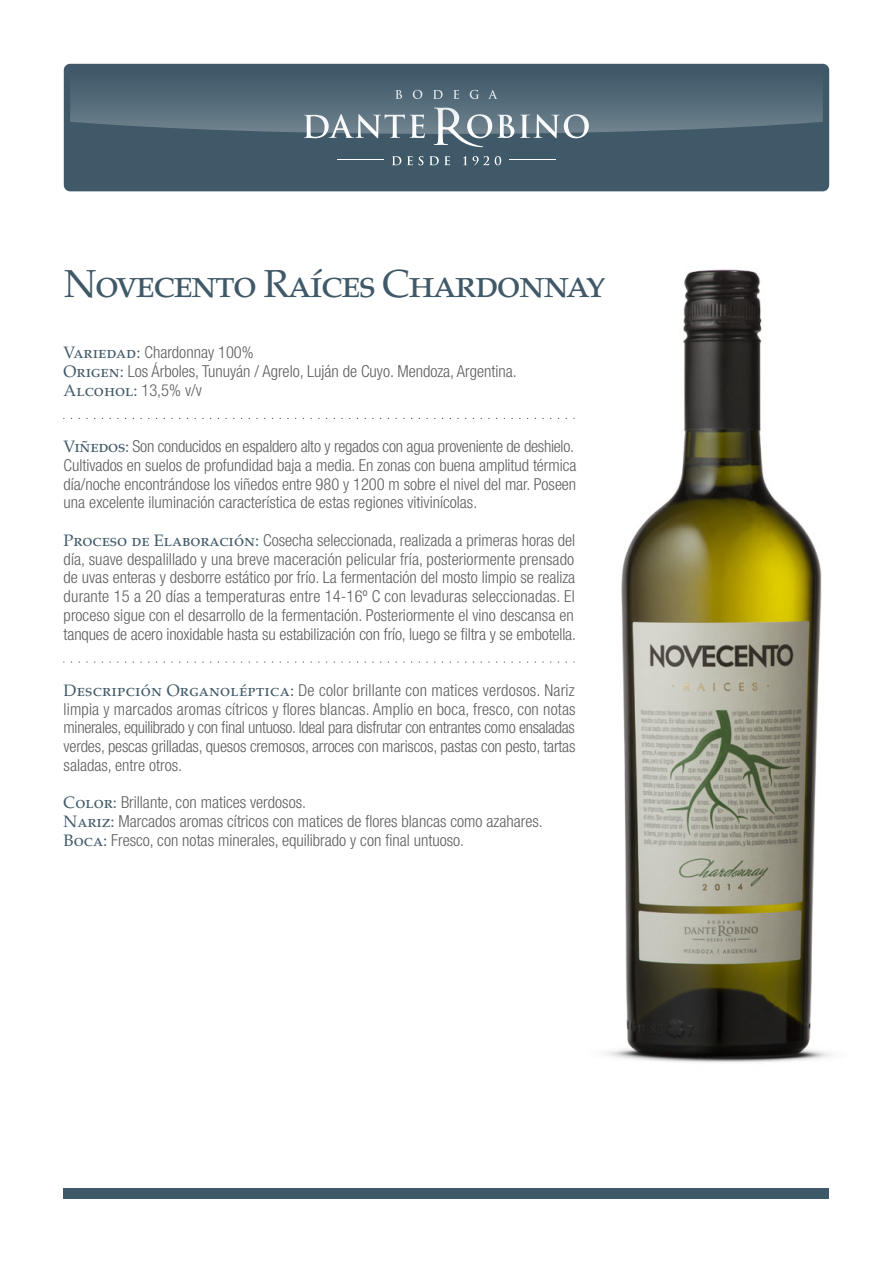
<style>
.page{position:relative;width:893px;height:1263px;background:#fff}
.page>*{position:absolute;margin:0;border:0;box-sizing:border-box;transform-origin:0 0}
.t1{font:39px "Palatino SC";letter-spacing:-.045em;color:#405968}
.t2{font:300 condensed 16.5px/18.8px "Helvetica Neue LT Std";color:#5f5f62}
.t3{font:16.5px "Palatino SC";color:#405968}
.s1{font-family:"Palatino SC";font-weight:400;font-stretch:normal;color:#405968}
.s2{font-family:"Helvetica Neue LT Std";font-weight:300;font-stretch:condensed;color:#5f5f62}
</style>
<div class="page">
<img style="left:543px;top:174px;width:289px;height:889px">
<div style="left:64px;top:64px;width:765px;height:127px;background:#405968;border-radius:6px"></div>
<div style="left:64px;top:1188px;width:765px;height:11px;background:#405968"></div>
<hr style="left:337px;top:159px;width:46px;height:1px;background:#fff">
<hr style="left:510px;top:159px;width:46px;height:1px;background:#fff">
<svg style="left:392px;top:156px;width:9px;height:9px"></svg>
<svg style="left:407px;top:156px;width:6px;height:9px"></svg>
<svg style="left:419px;top:156px;width:4px;height:9px"></svg>
<svg style="left:429px;top:156px;width:21px;height:9px"></svg>
<svg style="left:463px;top:156px;width:4px;height:9px"></svg>
<svg style="left:473px;top:156px;width:16px;height:9px"></svg>
<svg style="left:495px;top:156px;width:6px;height:9px"></svg>
<svg style="left:434px;top:134px;width:80px;height:13px"></svg>
<svg style="left:304px;top:134px;width:121px;height:4px"></svg>
<svg style="left:520px;top:134px;width:66px;height:4px"></svg>
<svg style="left:71px;top:418px;width:504px;height:1px"></svg>
<svg style="left:71px;top:661px;width:504px;height:2px"></svg>
<svg style="left:70px;top:88px;width:753px;height:46px"></svg>
<h1 class="t1" style="left:64px;top:261px;width:543px">Novecento Raíces Chardonnay</h1>
<p class="t2" style="left:64px;top:343px;width:455px"><span class="s1">Variedad:</span> Chardonnay 100%<br><span class="s1">Origen:</span> Los Árboles, Tunuyán / Agrelo, Luján de Cuyo. Mendoza, Argentina.</p>
<p class="t3" style="left:64px;top:380px;width:140px">Alcohol: <span class="s2">13,5% v/v</span></p>
<p class="t2" style="left:64px;top:437px;width:514px"><span class="s1">Viñedos:</span> Son conducidos en espaldero alto y regados con agua proveniente de deshielo.<br>Cultivados en suelos de profundidad baja a media. En zonas con buena amplitud térmica día/noche encontrándose los viñedos entre 980 y 1200 m sobre el nivel del mar. Poseen una excelente iluminación característica de estas regiones vitivinícolas.</p>
<p class="t2" style="left:64px;top:530px;width:514px"><span class="s1">Proceso de Elaboración:</span> Cosecha seleccionada, realizada a primeras horas del día, suave despalillado y una breve maceración pelicular fría, posteriormente prensado de uvas enteras y desborre estático por frío. La fermentación del mosto limpio se realiza durante 15 a 20 días a temperaturas entre 14-16º C con levaduras seleccionadas. El proceso sigue con el desarrollo de la fermentación. Posteriormente el vino descansa en tanques de acero inoxidable hasta su estabilización con frío, luego se filtra y se embotella.</p>
<p class="t2" style="left:64px;top:680px;width:514px;text-align:justify"><span class="s1">Descripción Organoléptica:</span> De color brillante con matices verdosos. Nariz limpia y marcados aromas cítricos y flores blancas. Amplio en boca, fresco, con notas minerales, equilibrado y con final untuoso. Ideal para disfrutar con entrantes como ensaladas verdes, pescas grilladas, quesos cremosos, arroces con mariscos, pastas con pesto, tartas saladas, entre otros.</p>
<p class="t2" style="left:64px;top:793px;width:481px"><span class="s1">Color:</span> Brillante, con matices verdosos.<br><span class="s1">Nariz:</span> Marcados aromas cítricos con matices de flores blancas como azahares.<br><span class="s1">Boca:</span> Fresco, con notas minerales, equilibrado y con final untuoso.</p>
</div>
